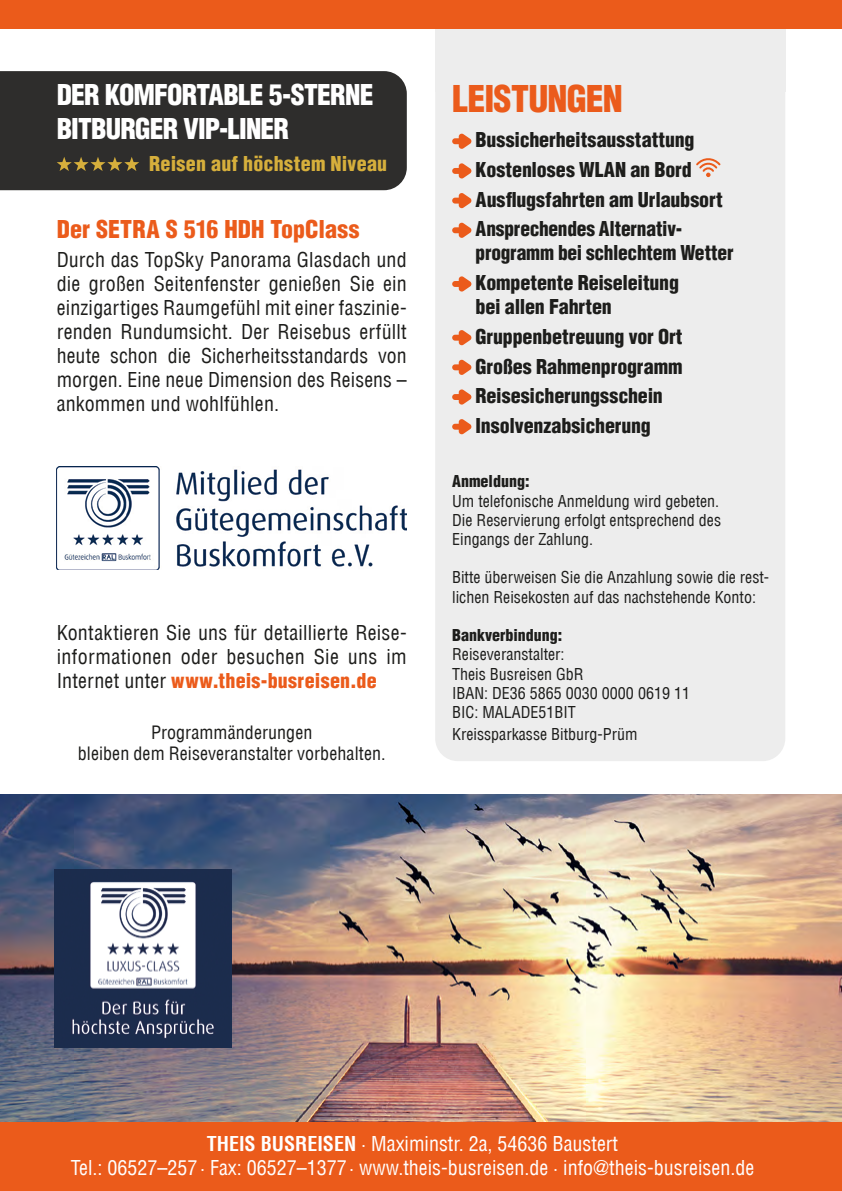
<style>
.page{position:relative;width:842px;height:1191px;background:#fff}
.page>*{position:absolute;margin:0;border:0;box-sizing:border-box;transform-origin:0 0}
.t1{font:900 condensed 36px "Helvetica LT";letter-spacing:-.025em;color:#eb5b1b}
.t2{font:900 condensed 28px/33.6px "Helvetica LT";letter-spacing:-.03em;color:#fff}
.t3{font:900 condensed 24px "Helvetica LT";color:#eb5b1b}
.t4{font:condensed 20px/24px "Helvetica LT";letter-spacing:.01em;color:#1d1d1b;text-align:justify}
.t5{font:900 condensed 20px/29.6px "Helvetica LT";letter-spacing:-.01em;color:#1d1d1b}
.t6{font:condensed 20px/24px "Helvetica LT";color:#fff;text-align:center}
.t7{font:900 condensed 20px "Helvetica LT";letter-spacing:.015em;color:#d6af3c}
.t8{font:condensed 18px/21.6px "Helvetica LT";letter-spacing:.005em;color:#1d1d1b;text-align:center}
.t9{font:condensed 16px/19.2px "Helvetica LT";color:#1d1d1b}
.t10{font:900 condensed 16px "Helvetica LT";color:#1d1d1b}
.s1{font-weight:900;color:#eb5b1b}
.s2{font-weight:700}
</style>
<div class="page">
<div style="left:435px;top:6px;width:350px;height:86px;background:#ededed"></div>
<div style="left:435px;top:92px;width:350px;height:669px;background:#ededed"></div>
<svg style="left:452px;top:133px;width:20px;height:17px"></svg>
<svg style="left:452px;top:162px;width:20px;height:17px"></svg>
<svg style="left:694px;top:157px;width:28px;height:20px"></svg>
<svg style="left:452px;top:192px;width:20px;height:17px"></svg>
<svg style="left:452px;top:222px;width:20px;height:17px"></svg>
<svg style="left:452px;top:275px;width:20px;height:17px"></svg>
<svg style="left:452px;top:329px;width:20px;height:17px"></svg>
<svg style="left:452px;top:359px;width:20px;height:17px"></svg>
<svg style="left:452px;top:388px;width:20px;height:17px"></svg>
<svg style="left:452px;top:418px;width:20px;height:17px"></svg>
<img style="left:0;top:794px;width:842px;height:329px">
<img style="left:55px;top:870px;width:177px;height:177px">
<div style="left:0;top:0;width:842px;height:28px;background:#eb5b1b"></div>
<div style="left:0;top:1123px;width:842px;height:68px;background:#eb5b1b"></div>
<div style="left:0;top:71px;width:407px;height:119px;background:#2e2d2c"></div>
<svg style="left:57px;top:157px;width:82px;height:14px"></svg>
<img style="left:57px;top:467px;width:350px;height:103px">
<h2 class="t2" style="left:57px;top:78px;width:318px">DER KOMFORTABLE 5-STERNE<br>BITBURGER VIP-LINER</h2>
<p class="t7" style="left:149px;top:151px;width:240px">Reisen auf höchstem Niveau</p>
<p class="t3" style="left:57px;top:214px;width:304px">Der SETRA S 516 HDH TopClass</p>
<p class="t4" style="left:57px;top:248px;width:352px">Durch das TopSky Panorama Glasdach und die großen Seitenfenster genießen Sie ein einzigartiges Raumgefühl mit einer faszinie&shy;renden Rundumsicht. Der Reisebus erfüllt heute schon die Sicherheitsstandards von morgen. Eine neue Dimension des Reisens – ankommen und wohlfühlen.</p>
<p class="t4" style="left:57px;top:621px;width:352px">Kontaktieren Sie uns für detaillierte Reise&shy;informationen oder besuchen Sie uns im Internet unter <span class="s1">www.theis-busreisen.de</span></p>
<p class="t8" style="left:78px;top:721px;width:309px">Programmänderungen<br>bleiben dem Reiseveranstalter vorbehalten.</p>
<h1 class="t1" style="left:452px;top:76px;width:172px">LEISTUNGEN</h1>
<p class="t5" style="left:476px;top:125px;width:249px">Bussicherheitsausstattung<br>Kostenloses WLAN an Bord<br>Ausflugsfahrten am Urlaubsort<br>Ansprechendes Alternativ-</p>
<p class="t5" style="left:476px;top:238px;width:259px">programm bei schlechtem Wetter<br>Kompetente Reiseleitung</p>
<p class="t5" style="left:476px;top:292px;width:208px">bei allen Fahrten<br>Gruppenbetreuung vor Ort<br>Großes Rahmenprogramm<br>Reisesicherungsschein<br>Insolvenzabsicherung</p>
<p class="t10" style="left:452px;top:471px;width:79px">Anmeldung:</p>
<p class="t9" style="left:452px;top:491px;width:270px;text-align:justify">Um telefonische Anmeldung wird gebeten.<br>Die Reservierung erfolgt entsprechend des Eingangs der Zahlung.</p>
<p class="t9" style="left:452px;top:568px;width:319px">Bitte überweisen Sie die Anzahlung sowie die rest&shy;lichen Reisekosten auf das nachstehende Konto:</p>
<p class="t10" style="left:452px;top:625px;width:112px">Bankverbindung:</p>
<p class="t9" style="left:452px;top:645px;width:239px">Reiseveranstalter:<br>Theis Busreisen GbR<br>IBAN: DE36 5865 0030 0000 0619 11<br>BIC: MALADE51BIT</p>
<p class="t9" style="left:452px;top:724px;width:187px">Kreissparkasse Bitburg-Prüm</p>
<p class="t6" style="left:71px;top:1131px;width:685px"><span class="s2">THEIS BUSREISEN</span> · Maximinstr. 2a, 54636 Baustert<br>Tel.: 06527–257 · Fax: 06527–1377 · www.theis-busreisen.de · info@theis-busreisen.de</p>
</div>
